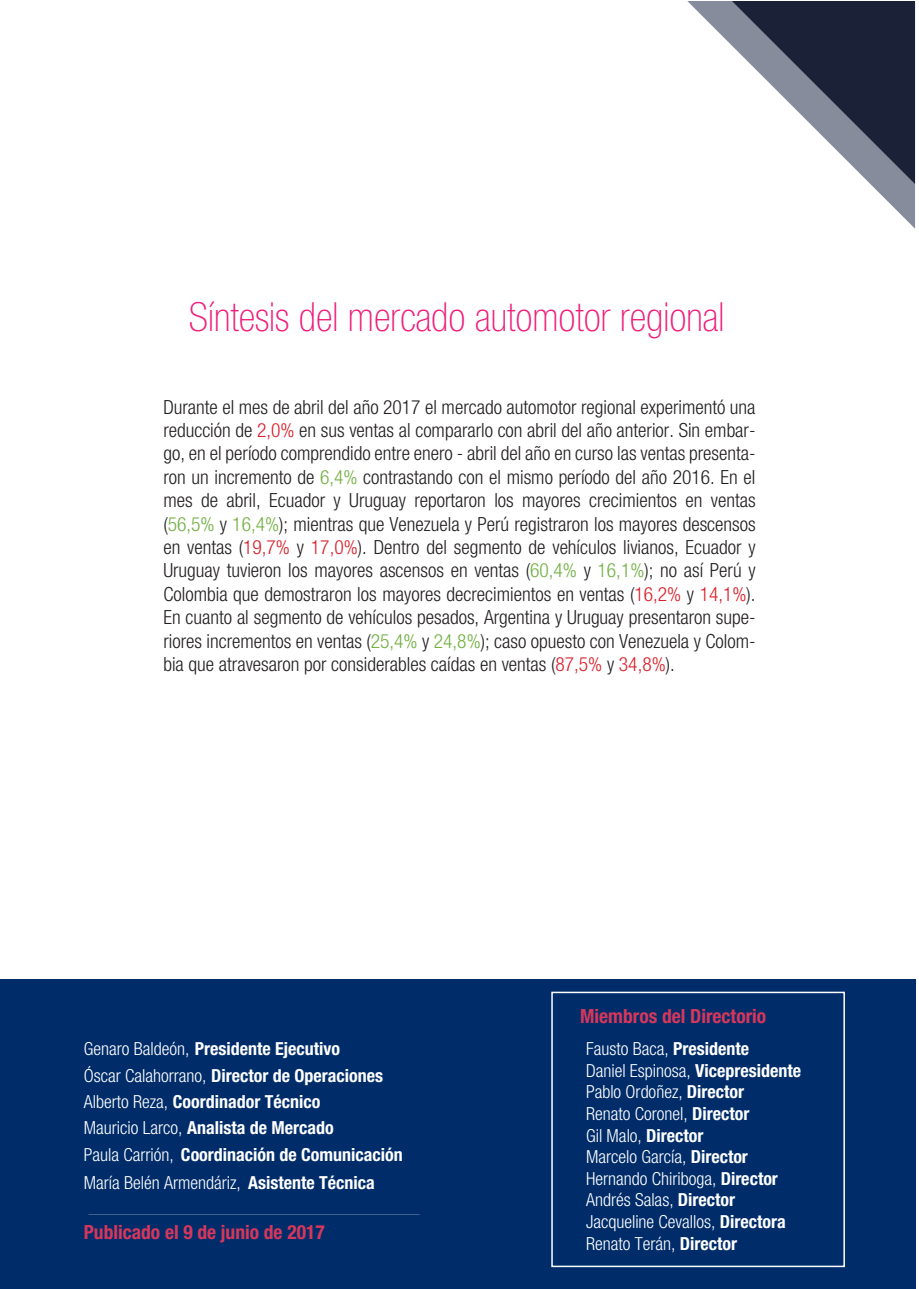
<style>
.page{position:relative;width:919px;height:1289px;background:#fff}
.page>*{position:absolute;margin:0;border:0;box-sizing:border-box;transform-origin:0 0}
.t1{font:100 condensed 40.2px "Helvetica Neue LT Std";color:#ee1e7b}
.t2{font:300 condensed 19.5px/23.4px "Helvetica Neue LT Std";color:#231f20;text-align:justify}
.t3{font:700 condensed 19.5px "Helvetica Neue LT Std";color:#d6375b}
.t4{font:300 condensed 18px/21.6px "Helvetica Neue LT Std";color:#fff}
.t5{font:700 condensed 18px/26.8px "Helvetica Neue LT Std";color:#fff}
.s1{color:#da1f2a}
.s2{color:#72b043}
.s3{font-weight:300}
.s4{font-weight:700}
</style>
<div class="page">
<svg style="left:687px;top:1px;width:227px;height:227px"></svg>
<svg style="left:731px;top:1px;width:183px;height:183px"></svg>
<div style="left:0;top:979px;width:915px;height:309px;background:#002d6a"></div>
<div style="left:551px;top:991px;width:293px;height:276px;border:2px solid #fff"></div>
<h1 class="t1" style="left:189px;top:294px;width:537px">Síntesis del mercado automotor regional</h1>
<p class="t2" style="left:163px;top:395px;width:593px">Durante el mes de abril del año 2017 el mercado automotor regional experimentó una reducción de <span class="s1">2,0%</span> en sus ventas al compararlo con abril del año anterior. Sin embar&shy;go, en el período comprendido entre enero - abril del año en curso las ventas presenta&shy;ron un incremento de <span class="s2">6,4%</span> contrastando con el mismo período del año 2016. En el mes de abril, Ecuador y Uruguay reportaron los mayores crecimientos en ventas (<span class="s2">56,5%</span> y <span class="s2">16,4%</span>); mientras que Venezuela y Perú registraron los mayores descensos en ventas (<span class="s1">19,7%</span> y <span class="s1">17,0%</span>). Dentro del segmento de vehículos livianos, Ecuador y Uruguay tuvieron los mayores ascensos en ventas (<span class="s2">60,4%</span> y <span class="s2">16,1%</span>); no así Perú y Colombia que demostraron los mayores decrecimientos en ventas (<span class="s1">16,2%</span> y <span class="s1">14,1%</span>).<br>En cuanto al segmento de vehículos pesados, Argentina y Uruguay presentaron supe&shy;riores incrementos en ventas (<span class="s2">25,4%</span> y <span class="s2">24,8%</span>); caso opuesto con Venezuela y Colom&shy;bia que atravesaron por considerables caídas en ventas (<span class="s1">87,5%</span> y <span class="s1">34,8%</span>).</p>
<p class="t5" style="left:84px;top:1035px;width:320px"><span class="s3">Genaro Baldeón,</span> Presidente Ejecutivo<br><span class="s3">Óscar Calahorrano,</span> Director de Operaciones <span class="s3">Alberto Reza,</span> Coordinador Técnico<br><span class="s3">Mauricio Larco,</span> Analista de Mercado<br><span class="s3">Paula Carrión,</span> Coordinación de Comunicación <span class="s3">María Belén Armendáriz,</span> Asistente Técnica</p>
<p class="t3" style="left:84px;top:1219px;width:242px">Publicado el 9 de junio de 2017</p>
<p class="t3" style="left:580px;top:1004px;width:188px">Miembros del Directorio</p>
<p class="t4" style="left:586px;top:1037px;width:217px">Fausto Baca, <span class="s4">Presidente<br></span>Daniel Espinosa, <span class="s4">Vicepresidente<br></span>Pablo Ordoñez, <span class="s4">Director<br></span>Renato Coronel, <span class="s4">Director<br></span>Gil Malo, <span class="s4">Director<br></span>Marcelo García, <span class="s4">Director<br></span>Hernando Chiriboga, <span class="s4">Director<br></span>Andrés Salas, <span class="s4">Director<br></span>Jacqueline Cevallos, <span class="s4">Directora<br></span>Renato Terán, <span class="s4">Director</span></p>
</div>
